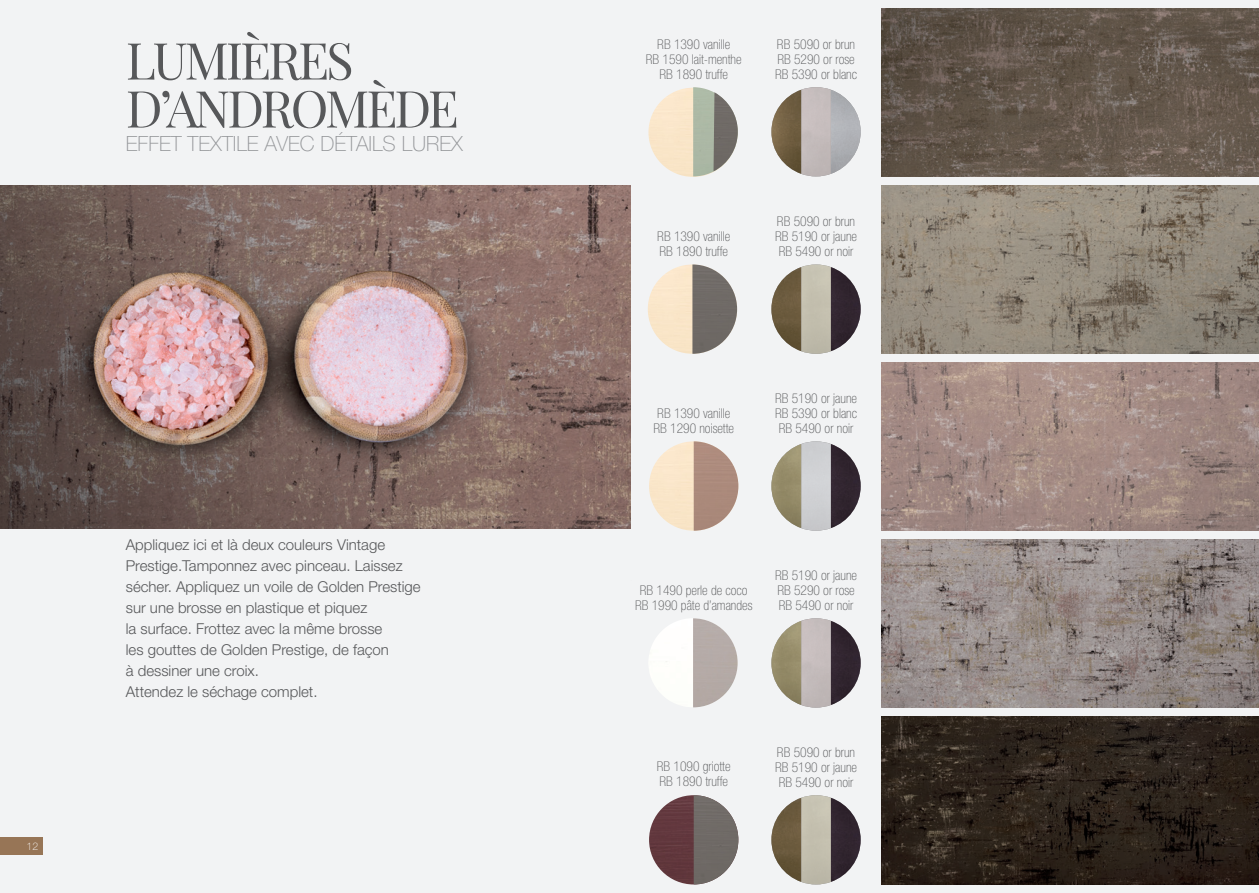
<style>
.page{position:relative;width:1259px;height:893px;background:#f2f3f4}
.page>*{position:absolute;margin:0;border:0;box-sizing:border-box;transform-origin:0 0}
.t1{font:51px/48px "Playfair Display";letter-spacing:-.06em;color:#57585a}
.t2{font:100 21px "Helvetica Neue LT Std";color:#939598}
.t3{font:300 15px/21px "Helvetica Neue LT Std";color:#57585a}
.t4{font:100 condensed 13.5px/15px "Helvetica Neue LT Std";color:#57585a}
.t5{font:100 10.5px "Helvetica Neue LT Std";color:#fff}
</style>
<div class="page">
<img style="left:0;top:185px;width:630px;height:344px">
<img style="left:881px;top:9px;width:378px;height:168px">
<img style="left:881px;top:185px;width:378px;height:169px">
<img style="left:881px;top:362px;width:378px;height:169px">
<img style="left:881px;top:539px;width:378px;height:169px">
<img style="left:881px;top:716px;width:378px;height:168px">
<div style="left:648px;top:88px;width:89px;height:89px;background:#fae6c9;border-radius:45px"></div>
<img style="left:693px;top:87px;width:22px;height:89px">
<img style="left:713px;top:92px;width:25px;height:79px">
<svg style="left:800px;top:87px;width:60px;height:89px;background:#c2bfc0"></svg>
<img style="left:771px;top:90px;width:30px;height:84px">
<div style="left:648px;top:264px;width:89px;height:90px;background:#fae6c9;border-radius:45px"></div>
<img style="left:692px;top:264px;width:45px;height:90px">
<svg style="left:801px;top:264px;width:59px;height:90px"></svg>
<img style="left:771px;top:267px;width:30px;height:84px">
<div style="left:649px;top:441px;width:89px;height:90px;background:#fae6c9;border-radius:45px"></div>
<img style="left:693px;top:441px;width:45px;height:90px">
<svg style="left:801px;top:441px;width:59px;height:90px"></svg>
<img style="left:771px;top:444px;width:30px;height:84px">
<div style="left:648px;top:618px;width:89px;height:89px;background:#fffefb;border-radius:45px"></div>
<img style="left:693px;top:618px;width:44px;height:89px">
<svg style="left:801px;top:618px;width:59px;height:90px"></svg>
<img style="left:771px;top:621px;width:30px;height:84px">
<div style="left:649px;top:795px;width:89px;height:89px;background:#62383e;border-radius:45px"></div>
<img style="left:693px;top:795px;width:45px;height:89px">
<svg style="left:801px;top:795px;width:59px;height:89px;background:#96908c"></svg>
<img style="left:771px;top:798px;width:30px;height:84px">
<div style="left:0;top:838px;width:43px;height:17px;background:#977556"></div>
<h1 class="t1" style="left:126px;top:36px;width:334px">LUMIÈRES<br>D’ANDROMÈDE</h1>
<h2 class="t2" style="left:126px;top:132px;width:339px">EFFET TEXTILE AVEC DÉTAILS LUREX</h2>
<p class="t5" style="left:27px;top:840px;width:13px">12</p>
<p class="t3" style="left:126px;top:534px;width:296px">Appliquez ici et là deux couleurs Vintage Prestige.Tamponnez avec pinceau. Laissez sécher. Appliquez un voile de Golden Prestige sur une brosse en plastique et piquez<br>la surface. Frottez avec la même brosse<br>les gouttes de Golden Prestige, de façon<br>à dessiner une croix.<br>Attendez le séchage complet.</p>
<p class="t4" style="left:646px;top:36px;width:97px;text-align:center">RB 1390 vanille<br>RB 1590 lait-menthe<br>RB 1890 truffe</p>
<p class="t4" style="left:775px;top:36px;width:83px">RB 5090 or brun<br>RB 5290 or rose<br>RB 5390 or blanc</p>
<p class="t4" style="left:657px;top:229px;width:74px">RB 1390 vanille<br>RB 1890 truffe</p>
<p class="t4" style="left:775px;top:214px;width:83px">RB 5090 or brun<br>RB 5190 or jaune<br>RB 5490 or noir</p>
<p class="t4" style="left:653px;top:405px;width:82px">RB 1390 vanille<br>RB 1290 noisette</p>
<p class="t4" style="left:775px;top:390px;width:83px;text-align:justify">RB 5190 or jaune RB 5390 or blanc RB 5490 or noir</p>
<p class="t4" style="left:635px;top:582px;width:119px;text-align:center">RB 1490 perle de coco<br>RB 1990 pâte d’amandes</p>
<p class="t4" style="left:775px;top:567px;width:83px">RB 5190 or jaune<br>RB 5290 or rose<br>RB 5490 or noir</p>
<p class="t4" style="left:657px;top:759px;width:75px">RB 1090 griotte<br>RB 1890 truffe</p>
<p class="t4" style="left:775px;top:744px;width:83px">RB 5090 or brun<br>RB 5190 or jaune<br>RB 5490 or noir</p>
</div>
